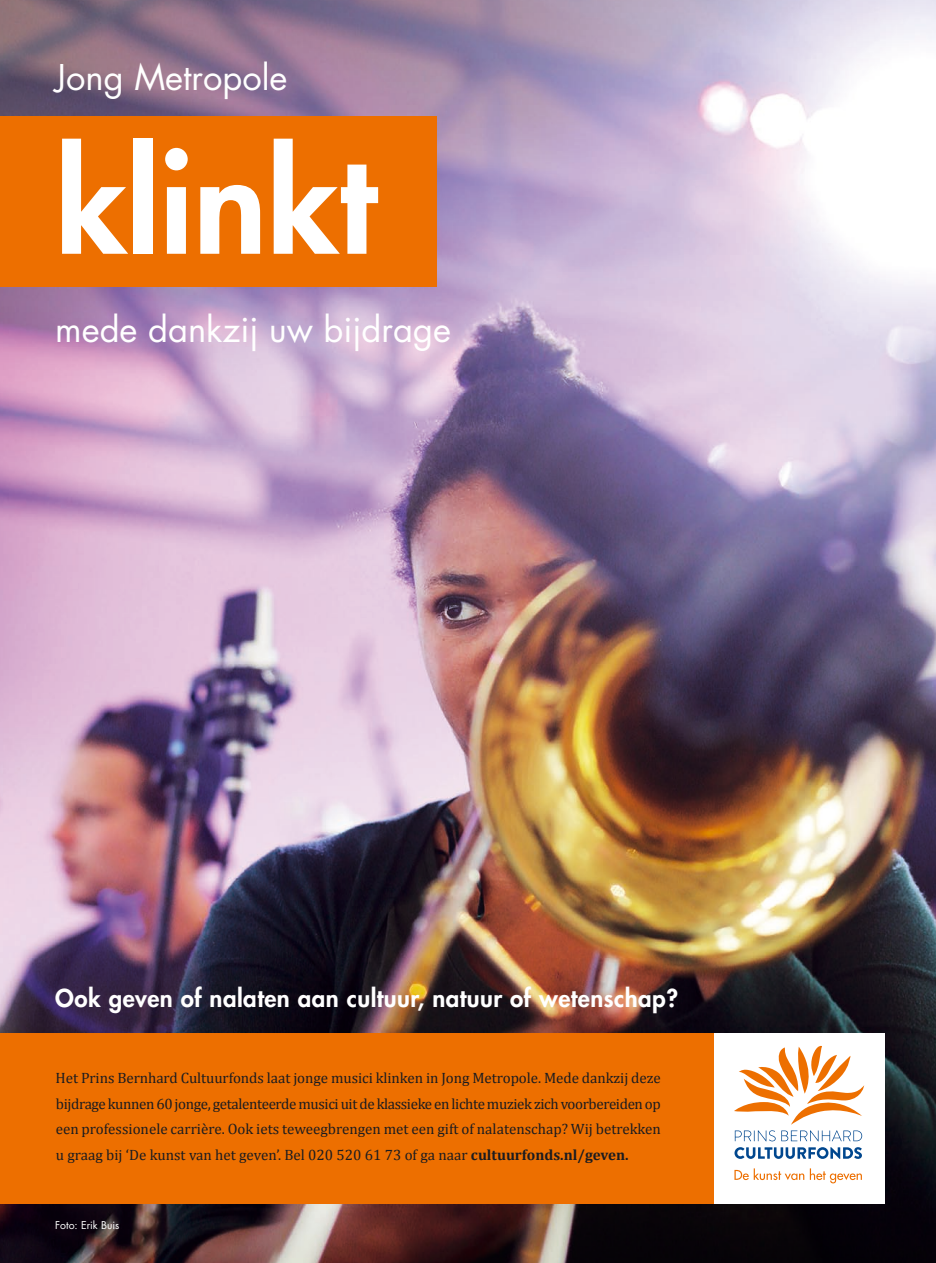
<style>
.page{position:relative;width:936px;height:1263px;background:#fff}
.page>*{position:absolute;margin:0;border:0;box-sizing:border-box;transform-origin:0 0}
.t1{font:800 135.75px "Futura";color:#fff}
.t2{font:34.5px "Futura";color:#fff}
.t3{font:800 24px "Futura";letter-spacing:.02em;color:#fff}
.t4{font:15px/25.5px "Cambria";color:#1b1c20;text-align:justify}
.t5{font:10.5px "Futura";color:#fff}
.s1{font-weight:700}
</style>
<div class="page">
<img style="left:0;top:0;width:935px;height:1263px">
<div style="left:0;top:1033px;width:750px;height:170px;background:#ed6f00"></div>
<div style="left:714px;top:1033px;width:170px;height:170px;background:#fff"></div>
<svg style="left:734px;top:1045px;width:130px;height:96px"></svg>
<svg style="left:734px;top:1147px;width:127px;height:12px"></svg>
<svg style="left:734px;top:1168px;width:127px;height:15px"></svg>
<div style="left:0;top:117px;width:436px;height:170px;background:#ed6f00"></div>
<svg style="left:912px;top:1249px;width:9px;height:14px"></svg>
<h2 class="t2" style="left:55px;top:54px;width:234px">Jong Metropole</h2>
<h1 class="t1" style="left:55px;top:113px;width:322px">klinkt</h1>
<h2 class="t2" style="left:55px;top:305px;width:397px">mede dankzij uw bijdrage</h2>
<h3 class="t3" style="left:55px;top:982px;width:624px">Ook geven of nalaten aan cultuur, natuur of wetenschap?</h3>
<p class="t4" style="left:56px;top:1065px;width:607px">Het Prins Bernhard Cultuurfonds laat jonge musici klinken in Jong Metropole. Mede dankzij deze bijdrage kunnen 60 jonge, getalenteerde musici uit de klassieke en lichte muziek zich voorbereiden op een professionele carrière. Ook iets teweegbrengen met een gift of nalatenschap? Wij betrekken u graag bij ‘De kunst van het geven’. Bel 020 520 61 73 of ga naar <span class="s1">cultuurfonds.nl/geven.</span></p>
<p class="t5" style="left:55px;top:1217px;width:66px">Foto: Erik Buis</p>
</div>
